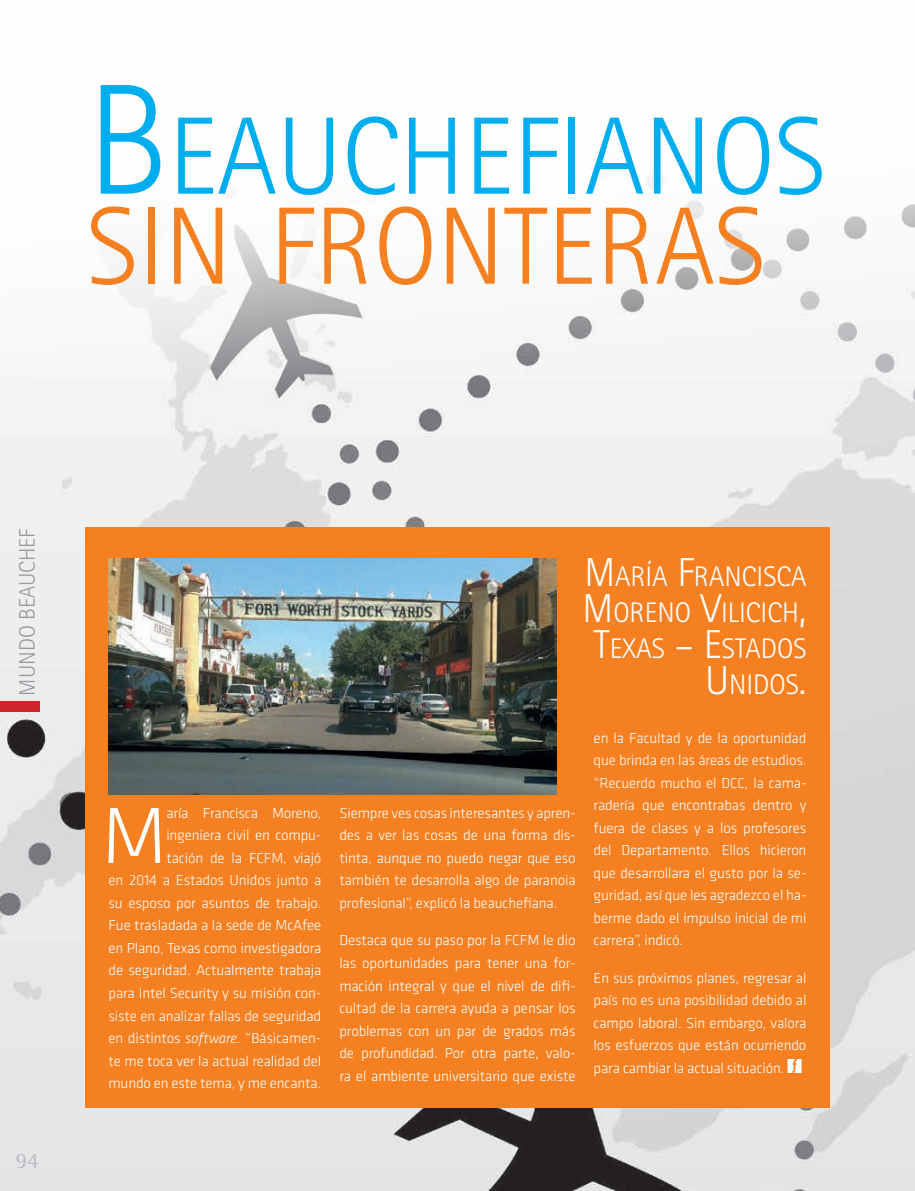
<style>
.page{position:relative;width:915px;height:1191px;background:#fff}
.page>*{position:absolute;margin:0;border:0;box-sizing:border-box;transform-origin:0 0}
.t1{font:300 110.1px/90px "Rotis Sans Serif Std";color:#00aeef}
.t2{font:300 82.5px "Klavika";color:#fff}
.t3{font:300 28.35px/36px "Rotis Sans Serif Std";color:#fff;text-align:right}
.t4{font:300 22.5px "Rotis Sans Serif Std";color:#999b9e}
.t5{font:22.5px "Rotis Semi Serif Std";color:#bcbdc0}
.t6{font:300 15px/22.5px "Klavika";letter-spacing:-.01em;color:#fff;text-align:justify}
.s1{font-size:157.35px}
.s2{color:#f58021}
.s3{font-style:italic}
.s4{font-size:40.5px}
</style>
<div class="page">
<img style="left:0;top:173px;width:914px;height:1018px">
<div style="left:85px;top:527px;width:744px;height:580px;background:#f58021"></div>
<svg style="left:787px;top:1059px;width:14px;height:14px"></svg>
<img style="left:108px;top:558px;width:448px;height:236px">
<div style="left:0;top:701px;width:39px;height:11px;background:#d1232a"></div>
<h1 class="t1" style="left:87px;top:112px;width:740px"><span class="s1">B</span> EAUCHEFIANOS<br><span class="s2">SIN FRONTERAS</span></h1>
<h3 class="t4" style="left:14px;top:695px;width:168px;rotate:-90deg">MUNDO BEAUCHEF</h3>
<h3 class="t5" style="left:15px;top:1147px;width:25px">94</h3>
<p class="t6" style="left:108px;top:802px;width:214px;text-align:right">aría Francisca Moreno, ingeniera civil en compu-<br>tación de la FCFM, viajó<br>en 2014 a Estados Unidos junto a su esposo por asuntos de trabajo.<br>Fue trasladada a la sede de McAfee en Plano, Texas como investigadora de seguridad. Actualmente trabaja para Intel Security y su misión con&shy;siste en analizar fallas de seguridad en distintos <span class="s3">software.</span> “Básicamen&shy;te me toca ver la actual realidad del mundo en este tema, y me encanta.</p>
<h2 class="t2" style="left:101px;top:790px;width:67px">M</h2>
<h3 class="t3" style="left:582px;top:558px;width:225px"><span class="s4">M</span> ARÍA <span class="s4">F</span>RANCISCA<br><span class="s4">M</span> ORENO <span class="s4">V</span>ILICICH<span class="s4">,<br>T</span>EXAS <span class="s4">– E</span>STADOS<br><span class="s4">U</span> NIDOS<span class="s4">.</span></h3>
<p class="t6" style="left:339px;top:802px;width:238px">Siempre ves cosas interesantes y apren&shy;des a ver las cosas de una forma dis&shy;tinta, aunque no puedo negar que eso también te desarrolla algo de paranoia profesional”, explicó la beauchefiana.</p>
<p class="t6" style="left:339px;top:929px;width:238px">Destaca que su paso por la FCFM le dio las oportunidades para tener una for&shy;mación integral y que el nivel de difi&shy;cultad de la carrera ayuda a pensar los problemas con un par de grados más de profundidad. Por otra parte, valo&shy;ra el ambiente universitario que existe</p>
<p class="t6" style="left:593px;top:727px;width:214px">en la Facultad y de la oportunidad que brinda en las áreas de estudios. “Recuerdo mucho el DCC, la cama&shy;radería que encontrabas dentro y fuera de clases y a los profesores del Departamento. Ellos hicieron que desarrollara el gusto por la se&shy;guridad, así que les agradezco el ha&shy;berme dado el impulso inicial de mi carrera”, indicó.</p>
<p class="t6" style="left:593px;top:967px;width:214px">En sus próximos planes, regresar al país no es una posibilidad debido al campo laboral. Sin embargo, valora los esfuerzos que están ocurriendo para cambiar la actual situación.</p>
</div>
